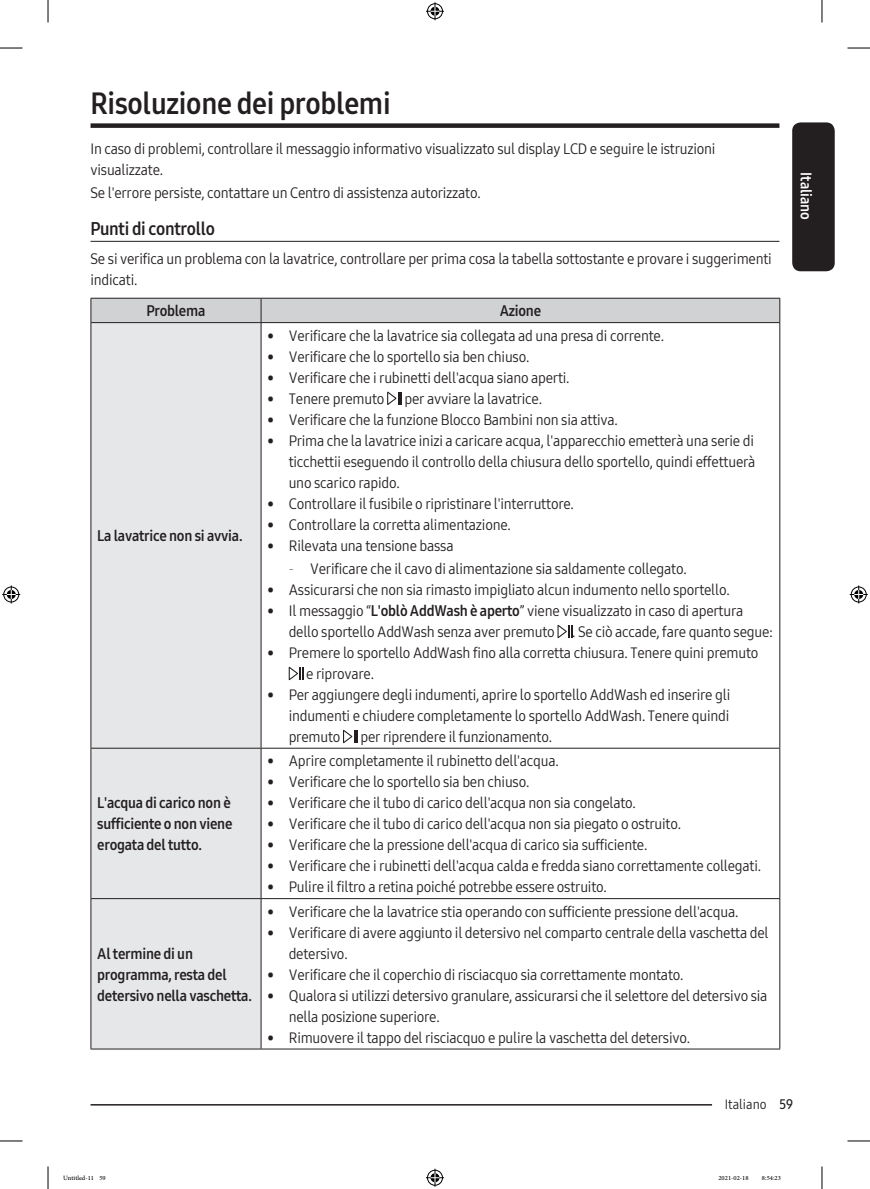
<style>
.page{position:relative;width:870px;height:1189px;background:#fff}
.page>*{position:absolute;margin:0;border:0;box-sizing:border-box;transform-origin:0 0}
.t1{font:30px "Samsung One 700 C";letter-spacing:-.01em;color:#231f20}
.t2{font:18px "Samsung One 700 C";letter-spacing:-.015em;color:#231f20}
.t3{font:15px/21px "Samsung One 400 C";letter-spacing:-.015em;color:#231f20}
.P_Center{font:15px/21px "Samsung One 700 C";letter-spacing:-.015em;color:#231f20;text-align:justify}
.t4{font:15px "Samsung One 700 C";color:#fff}
.t5{font:13.5px "Samsung One 400 C";color:#231f20}
.t6{font:9px "Adobe Arabic";color:#000}
.s1{font-family:"Samsung One 200 C"}
.s2{font-family:"Samsung One 700 C"}
.s3{font-family:"Samsung One 600 C"}
</style>
<div class="page">
<div style="left:792px;top:122px;width:43px;height:149px;background:#231f20;border-radius:9px"></div>
<hr style="left:91px;top:1104px;width:663px;height:1px;background:#231f20">
<div style="left:712px;top:1096px;width:67px;height:15px;background:#fff"></div>
<div style="left:91px;top:123px;width:688px;height:5px;background:#231f20"></div>
<hr style="left:91px;top:241px;width:688px;height:1px;background:#231f20">
<div style="left:92px;top:323px;width:169px;height:725px;background:#e6e7e9"></div>
<div style="left:91px;top:298px;width:689px;height:24px;background:#d1d2d4"></div>
<hr style="left:91px;top:322px;width:170px;height:1px;background:#231f20">
<hr style="left:91px;top:323px;width:1px;height:425px;background:#231f20">
<hr style="left:261px;top:322px;width:519px;height:1px;background:#231f20">
<hr style="left:261px;top:323px;width:1px;height:425px;background:#231f20">
<hr style="left:779px;top:323px;width:1px;height:425px;background:#231f20">
<hr style="left:91px;top:748px;width:170px;height:1px;background:#231f20">
<hr style="left:91px;top:748px;width:1px;height:150px;background:#231f20">
<hr style="left:261px;top:748px;width:519px;height:1px;background:#231f20">
<hr style="left:261px;top:748px;width:1px;height:150px;background:#231f20">
<hr style="left:779px;top:748px;width:1px;height:150px;background:#231f20">
<hr style="left:91px;top:898px;width:170px;height:1px;background:#231f20">
<hr style="left:91px;top:899px;width:1px;height:149px;background:#231f20">
<hr style="left:261px;top:898px;width:519px;height:1px;background:#231f20">
<hr style="left:261px;top:899px;width:1px;height:149px;background:#231f20">
<hr style="left:779px;top:899px;width:1px;height:149px;background:#231f20">
<hr style="left:91px;top:1048px;width:170px;height:1px;background:#231f20">
<hr style="left:261px;top:1048px;width:519px;height:1px;background:#231f20">
<svg style="left:387px;top:392px;width:15px;height:13px"></svg>
<svg style="left:557px;top:625px;width:15px;height:13px"></svg>
<svg style="left:289px;top:667px;width:15px;height:13px"></svg>
<svg style="left:343px;top:730px;width:15px;height:13px"></svg>
<svg style="left:0;top:48px;width:22px;height:1px"></svg>
<svg style="left:847px;top:48px;width:23px;height:1px"></svg>
<svg style="left:0;top:1141px;width:22px;height:1px"></svg>
<svg style="left:847px;top:1141px;width:23px;height:1px"></svg>
<svg style="left:48px;top:0;width:1px;height:23px"></svg>
<svg style="left:48px;top:1166px;width:1px;height:23px"></svg>
<svg style="left:822px;top:0;width:1px;height:23px"></svg>
<svg style="left:822px;top:1166px;width:1px;height:23px"></svg>
<svg style="left:426px;top:2px;width:18px;height:18px"></svg>
<svg style="left:426px;top:1169px;width:18px;height:18px"></svg>
<svg style="left:2px;top:585px;width:18px;height:18px"></svg>
<svg style="left:850px;top:585px;width:18px;height:18px"></svg>
<h1 class="t1" style="left:91px;top:83px;width:302px">Risoluzione dei problemi</h1>
<p class="t3" style="left:91px;top:138px;width:626px">In caso di problemi, controllare il messaggio informativo visualizzato sul display LCD e seguire le istruzioni visualizzate.</p>
<p class="t3" style="left:91px;top:182px;width:392px">Se l'errore persiste, contattare un Centro di assistenza autorizzato.</p>
<h2 class="t2" style="left:91px;top:216px;width:126px">Punti di controllo</h2>
<p class="t3" style="left:91px;top:248px;width:683px">Se si verifica un problema con la lavatrice, controllare per prima cosa la tabella sottostante e provare i suggerimenti indicati.</p>
<p class="P_Center" style="left:147px;top:300px;width:60px">Problema</p>
<p class="P_Center" style="left:500px;top:300px;width:43px">Azione</p>
<p class="P_Center" style="left:97px;top:525px;width:147px">La lavatrice non si avvia.</p>
<p class="P_Center" style="left:97px;top:792px;width:137px">L'acqua di carico non è sufficiente o non viene erogata del tutto.</p>
<p class="P_Center" style="left:97px;top:943px;width:156px;text-align:left">Al termine di un programma, resta del detersivo nella vaschetta.</p>
<p class="t3" style="left:267px;top:325px;width:398px">• Verificare che la lavatrice sia collegata ad una presa di corrente.</p>
<p class="t3" style="left:267px;top:346px;width:263px">• Verificare che lo sportello sia ben chiuso.</p>
<p class="t3" style="left:267px;top:367px;width:304px">• Verificare che i rubinetti dell'acqua siano aperti.</p>
<p class="t3" style="left:267px;top:388px;width:119px">• Tenere premuto</p>
<p class="t3" style="left:405px;top:388px;width:139px">per avviare la lavatrice.</p>
<p class="t3" style="left:267px;top:409px;width:352px">• Verificare che la funzione Blocco Bambini non sia attiva.</p>
<p class="t3" style="left:289px;top:430px;width:468px;text-align:justify;text-indent:-21px">• Prima che la lavatrice inizi a caricare acqua, l'apparecchio emetterà una serie di ticchettii eseguendo il controllo della chiusura dello sportello, quindi effettuerà uno scarico rapido.</p>
<p class="t3" style="left:267px;top:493px;width:308px">• Controllare il fusibile o ripristinare l'interruttore.</p>
<p class="t3" style="left:267px;top:514px;width:245px">• Controllare la corretta alimentazione.</p>
<p class="t3" style="left:267px;top:535px;width:188px">• Rilevata una tensione bassa</p>
<p class="t3" style="left:289px;top:558px;width:400px"><span class="s1">-</span> Verificare che il cavo di alimentazione sia saldamente collegato.</p>
<p class="t3" style="left:267px;top:579px;width:464px">• Assicurarsi che non sia rimasto impigliato alcun indumento nello sportello.</p>
<p class="t3" style="left:289px;top:600px;width:486px;text-indent:-21px">• Il messaggio “<span class="s2">L'oblò AddWash è aperto</span>” viene visualizzato in caso di apertura dello sportello AddWash senza aver premuto . Se ciò accade, fare quanto segue:</p>
<p class="t3" style="left:306px;top:642px;width:454px;text-indent:-39px">• Premere lo sportello AddWash fino alla corretta chiusura. Tenere quini premuto e riprovare.</p>
<p class="t3" style="left:289px;top:684px;width:443px;text-align:justify;text-indent:-21px">• Per aggiungere degli indumenti, aprire lo sportello AddWash ed inserire gli indumenti e chiudere completamente lo sportello AddWash. Tenere quindi premuto</p>
<p class="t3" style="left:360px;top:726px;width:193px">per riprendere il funzionamento.</p>
<p class="t3" style="left:267px;top:750px;width:293px">• Aprire completamente il rubinetto dell'acqua.</p>
<p class="t3" style="left:267px;top:771px;width:263px">• Verificare che lo sportello sia ben chiuso.</p>
<p class="t3" style="left:267px;top:792px;width:370px">• Verificare che il tubo di carico dell'acqua non sia congelato.</p>
<p class="t3" style="left:267px;top:813px;width:415px">• Verificare che il tubo di carico dell'acqua non sia piegato o ostruito.</p>
<p class="t3" style="left:267px;top:834px;width:381px">• Verificare che la pressione dell'acqua di carico sia sufficiente.</p>
<p class="t3" style="left:267px;top:855px;width:495px">• Verificare che i rubinetti dell'acqua calda e fredda siano correttamente collegati.</p>
<p class="t3" style="left:267px;top:876px;width:341px">• Pulire il filtro a retina poiché potrebbe essere ostruito.</p>
<p class="t3" style="left:267px;top:901px;width:473px">• Verificare che la lavatrice stia operando con sufficiente pressione dell'acqua.</p>
<p class="t3" style="left:289px;top:922px;width:481px;text-indent:-21px">• Verificare di avere aggiunto il detersivo nel comparto centrale della vaschetta del detersivo.</p>
<p class="t3" style="left:267px;top:964px;width:418px">• Verificare che il coperchio di risciacquo sia correttamente montato.</p>
<p class="t3" style="left:289px;top:985px;width:480px;text-indent:-21px">• Qualora si utilizzi detersivo granulare, assicurarsi che il selettore del detersivo sia nella posizione superiore.</p>
<p class="t3" style="left:267px;top:1027px;width:424px">• Rimuovere il tappo del risciacquo e pulire la vaschetta del detersivo.</p>
<p class="t4" style="left:816px;top:172px;width:49px;rotate:90deg">Italiano</p>
<p class="t5" style="left:725px;top:1095px;width:70px">Italiano <span class="s3">59</span></p>
<p class="t6" style="left:63px;top:1171px;width:44px">Untitled-11 59</p>
<p class="t6" style="left:718px;top:1171px;width:32px">2021-02-18</p>
<p class="t6" style="left:762px;top:1171px;width:20px">8:54:23</p>
</div>
